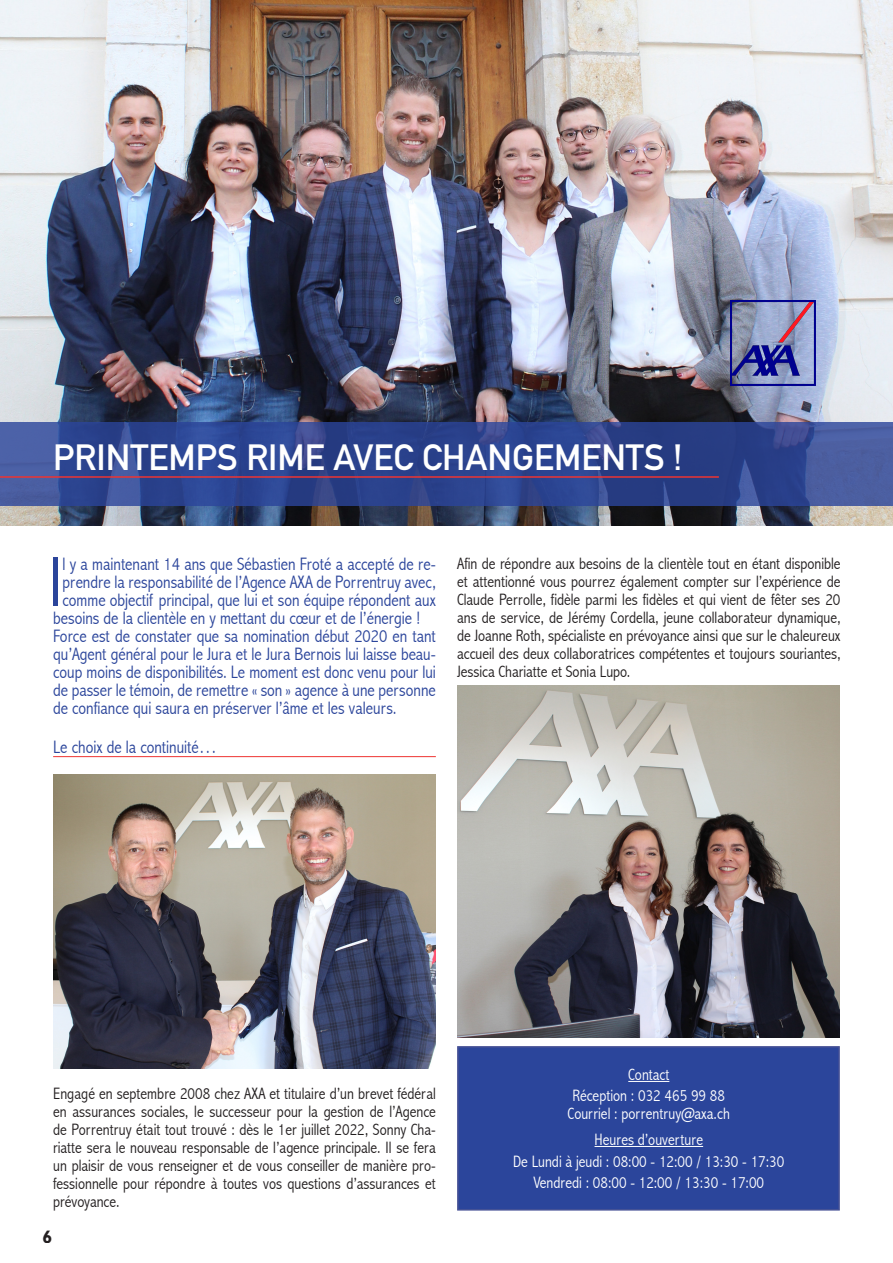
<style>
.page{position:relative;width:893px;height:1263px;background:#fff}
.page>*{position:absolute;margin:0;border:0;box-sizing:border-box;transform-origin:0 0}
.t1{font:300 condensed 70.8px "Abadi";color:#2b459b}
.t2{font:700 36px "DIN Alternate";color:#fff}
.t3{font:300 condensed 18px "Abadi";color:#2b459b}
.t4{font:700 18px "Gill Sans";color:#231f20}
.t5{font:300 condensed 16.5px/18px "Abadi";color:#231f20;text-align:justify}
.t6{font:300 condensed 16.5px/21.5px "Abadi";color:#fff;text-align:center}
</style>
<div class="page">
<img style="left:0;top:0;width:893px;height:526px">
<div style="left:457px;top:1046px;width:383px;height:164px;background:#2b459b;border:2px solid #465195"></div>
<svg style="left:0;top:422px;width:893px;height:83px;background:#314790"></svg>
<hr style="left:628px;top:1081px;width:41px;height:1px;background:#fff">
<hr style="left:594px;top:1146px;width:109px;height:1px;background:#fff">
<img style="left:457px;top:685px;width:383px;height:352px">
<img style="left:53px;top:774px;width:383px;height:294px">
<img style="left:730px;top:301px;width:85px;height:85px">
<hr style="left:0;top:476px;width:719px;height:2px;background:#ee3432">
<hr style="left:53px;top:756px;width:383px;height:1px;background:#ee3432">
<h2 class="t2" style="left:53px;top:436px;width:631px">PRINTEMPS RIME AVEC CHANGEMENTS !</h2>
<h1 class="t1" style="left:49px;top:544px;width:16px">I</h1>
<p class="t3" style="left:63px;top:554px;width:375px">l y a maintenant 14 ans que Sébastien Froté a accepté de re-</p>
<p class="t3" style="left:63px;top:572px;width:375px">prendre la responsabilité de l’Agence AXA de Porrentruy avec,</p>
<p class="t3" style="left:63px;top:590px;width:375px">comme objectif principal, que lui et son équipe répondent aux</p>
<p class="t3" style="left:53px;top:608px;width:368px">besoins de la clientèle en y mettant du cœur et de l’énergie !</p>
<p class="t3" style="left:53px;top:626px;width:384px">Force est de constater que sa nomination début 2020 en tant</p>
<p class="t3" style="left:53px;top:644px;width:384px">qu’Agent général pour le Jura et le Jura Bernois lui laisse beau-</p>
<p class="t3" style="left:53px;top:662px;width:384px">coup moins de disponibilités. Le moment est donc venu pour lui</p>
<p class="t3" style="left:53px;top:680px;width:384px">de passer le témoin, de remettre « son » agence à une personne</p>
<p class="t3" style="left:53px;top:698px;width:345px">de confiance qui saura en préserver l’âme et les valeurs.</p>
<p class="t3" style="left:53px;top:737px;width:165px">Le choix de la continuité…</p>
<p class="t5" style="left:457px;top:555px;width:385px">Afin de répondre aux besoins de la clientèle tout en étant disponible et attentionné vous pourrez également compter sur l’expérience de Claude Perrolle, fidèle parmi les fidèles et qui vient de fêter ses 20 ans de service, de Jérémy Cordella, jeune collaborateur dynamique, de Joanne Roth, spécialiste en prévoyance ainsi que sur le chaleureux accueil des deux collaboratrices compétentes et toujours souriantes, Jessica Chariatte et Sonia Lupo.</p>
<p class="t5" style="left:53px;top:1085px;width:384px">Engagé en septembre 2008 chez AXA et titulaire d’un brevet fédéral en assurances sociales, le successeur pour la gestion de l’Agence de Porrentruy était tout trouvé : dès le 1er juillet 2022, Sonny Cha&shy;riatte sera le nouveau responsable de l’agence principale. Il se fera un plaisir de vous renseigner et de vous conseiller de manière pro&shy;fessionnelle pour répondre à toutes vos questions d’assurances et prévoyance.</p>
<p class="t4" style="left:43px;top:1226px;width:11px">6</p>
<p class="t6" style="left:572px;top:1064px;width:154px">Contact<br>Réception : 032 465 99 88</p>
<p class="t6" style="left:568px;top:1101px;width:164px;line-height:26px">Courriel : porrentruy@axa.ch<br>Heures d’ouverture</p>
<p class="t6" style="left:513px;top:1151px;width:273px">De Lundi à jeudi : 08:00 - 12:00 / 13:30 - 17:30<br>Vendredi : 08:00 - 12:00 / 13:30 - 17:00</p>
</div>
